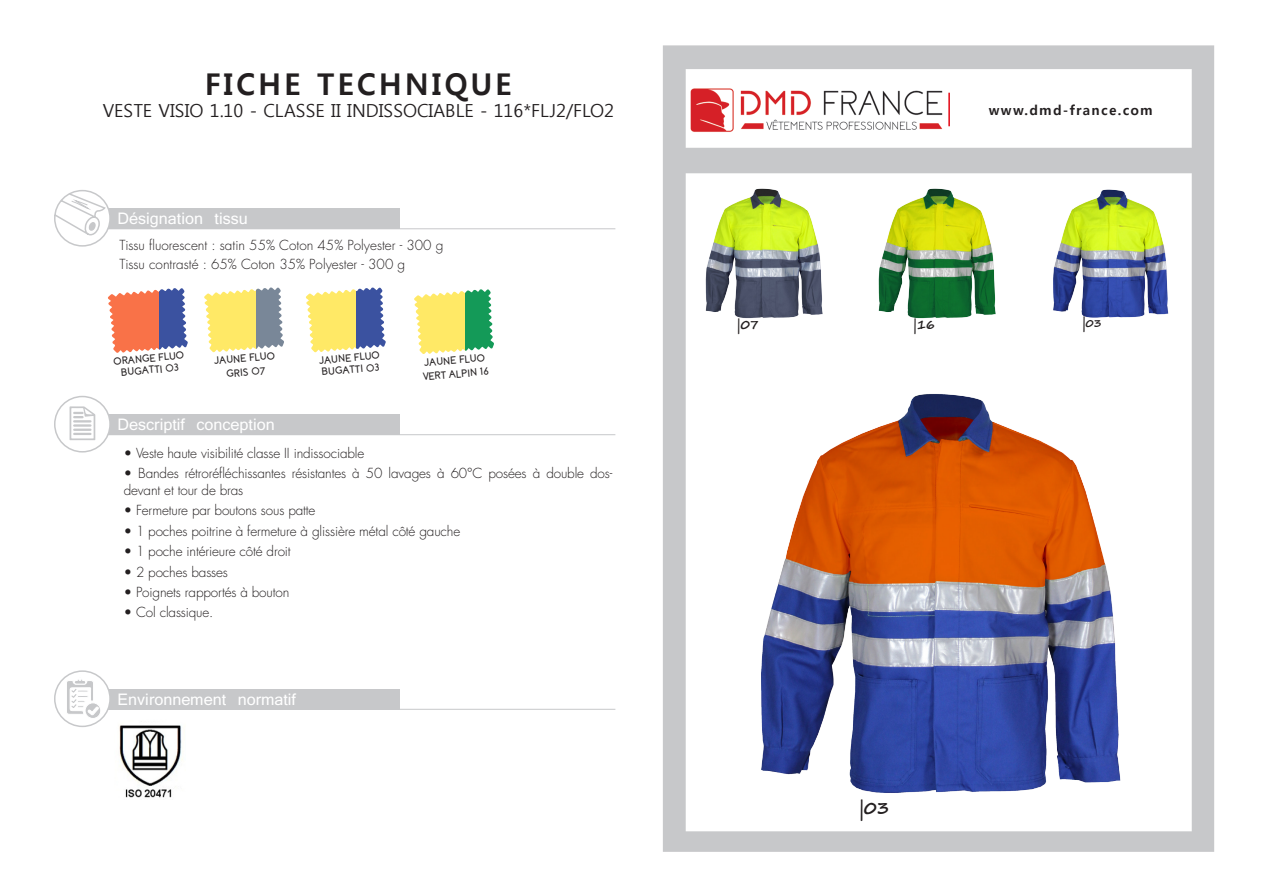
<style>
.page{position:relative;width:1263px;height:893px;background:#fff}
.page>*{position:absolute;margin:0;border:0;box-sizing:border-box;transform-origin:0 0}
.t1{font:700 30px "Malgun Gothic";letter-spacing:.1em;color:#231f20}
.t2{font:18px "Malgun Gothic";color:#231f20}
.t3{font:700 17.1px "Segoe Print";color:#231f20}
.t4{font:15.6px "Kartika";color:#fff}
.t5{font:300 13.5px/16.2px "Futura LT";letter-spacing:-.01em;color:#231f20}
.t6{font:700 13.5px "Malgun Gothic";letter-spacing:.1em;color:#231f20}
.t7{font:700 12.6px "Segoe Print";color:#231f20}
.t8{font:700 10.8px "Segoe Print";color:#231f20}
.t9{font:700 10.5px/11.7px "Coves";color:#231f20;text-align:center}
.s1{font-size:10.8px}
.s2{font-size:14.7px}
</style>
<div class="page">
<div style="left:106px;top:208px;width:294px;height:21px;background:#c7c8ca"></div>
<hr style="left:105px;top:228px;width:510px;height:1px;background:#c7c8ca">
<svg style="left:54px;top:190px;width:58px;height:57px"></svg>
<div style="left:106px;top:414px;width:294px;height:21px;background:#c7c8ca"></div>
<hr style="left:105px;top:434px;width:510px;height:1px;background:#c7c8ca">
<div style="left:55px;top:396px;width:55px;height:56px;background:#fff;border-radius:50%"></div>
<div style="left:54px;top:396px;width:57px;height:57px;border:2px solid #c7c8ca;border-radius:50%"></div>
<svg style="left:70px;top:406px;width:25px;height:34px"></svg>
<div style="left:106px;top:689px;width:294px;height:20px;background:#c7c8ca"></div>
<hr style="left:105px;top:709px;width:510px;height:1px;background:#c7c8ca">
<div style="left:55px;top:671px;width:55px;height:55px;background:#fff;border-radius:50%"></div>
<div style="left:54px;top:670px;width:57px;height:57px;border:2px solid #c7c8ca;border-radius:50%"></div>
<svg style="left:66px;top:677px;width:35px;height:42px"></svg>
<svg style="left:663px;top:45px;width:551px;height:807px"></svg>
<hr style="left:948px;top:93px;width:2px;height:33px;background:#e30613">
<svg style="left:108px;top:288px;width:80px;height:65px"></svg>
<svg style="left:204px;top:287px;width:80px;height:65px"></svg>
<svg style="left:414px;top:289px;width:80px;height:65px"></svg>
<svg style="left:306px;top:287px;width:80px;height:65px"></svg>
<img style="left:119px;top:725px;width:64px;height:73px">
<img style="left:746px;top:384px;width:379px;height:416px">
<img style="left:876px;top:186px;width:124px;height:132px">
<img style="left:1050px;top:186px;width:123px;height:132px">
<img style="left:703px;top:186px;width:124px;height:132px">
<p class="t1" style="left:205px;top:67px;width:308px">FICHE TECHNIQUE</p>
<p class="t2" style="left:103px;top:100px;width:513px">VESTE VISIO 1.10 - CLASSE II INDISSOCIABLE - 116*FLJ2/FLO2</p>
<p class="t4" style="left:118px;top:208px;width:132px">Désignation tissu</p>
<p class="t5" style="left:119px;top:237px;width:325px">Tissu fluorescent : satin 55% Coton 45% Polyester - 300 g</p>
<p class="t5" style="left:119px;top:257px;width:287px">Tissu contrasté : 65% Coton 35% Polyester - 300 g</p>
<p class="t9" style="left:113px;top:356px;width:73px;rotate:-5deg">ORANGE FLUO<br>BUGATTI 03</p>
<p class="t9" style="left:319px;top:355px;width:63px;text-align:left;rotate:-5deg">JAUNE FLUO<br>BUGATTI 03</p>
<p class="t9" style="left:214px;top:354px;width:63px;line-height:14px;rotate:-5deg">JAUNE FLUO<br>GRIS 07</p>
<p class="t9" style="left:421px;top:356px;width:68px;line-height:14px;text-align:left;rotate:-5deg">JAUNE FLUO<br>VERT ALPIN 16</p>
<p class="t4" style="left:118px;top:415px;width:159px">Descriptif conception</p>
<p class="t5" style="left:124px;top:445px;width:242px">• Veste haute visibilité classe II indissociable</p>
<p class="t5" style="left:124px;top:466px;width:490px">• Bandes rétroréfléchissantes résistantes à 50 lavages à 60°C posées à double dos&shy;devant et tour de bras</p>
<p class="t5" style="left:124px;top:502px;width:193px">• Fermeture par boutons sous patte</p>
<p class="t5" style="left:124px;top:523px;width:338px">• 1 poches poitrine à fermeture à glissière métal côté gauche</p>
<p class="t5" style="left:124px;top:543px;width:168px">• 1 poche intérieure côté droit</p>
<p class="t5" style="left:124px;top:564px;width:106px">• 2 poches basses</p>
<p class="t5" style="left:124px;top:584px;width:167px">• Poignets rapportés à bouton</p>
<p class="t5" style="left:124px;top:605px;width:91px">• Col classique.</p>
<p class="t4" style="left:118px;top:689px;width:180px">Environnement normatif</p>
<p class="t6" style="left:989px;top:102px;width:165px">www.dmd-france.com</p>
<p class="t7" style="left:737px;top:313px;width:23px"><span class="s1">|</span>07</p>
<p class="t7" style="left:913px;top:313px;width:23px"><span class="s1">|</span>16</p>
<p class="t8" style="left:1082px;top:314px;width:21px">|03</p>
<p class="t3" style="left:859px;top:792px;width:31px"><span class="s2">|</span>03</p>
</div>
